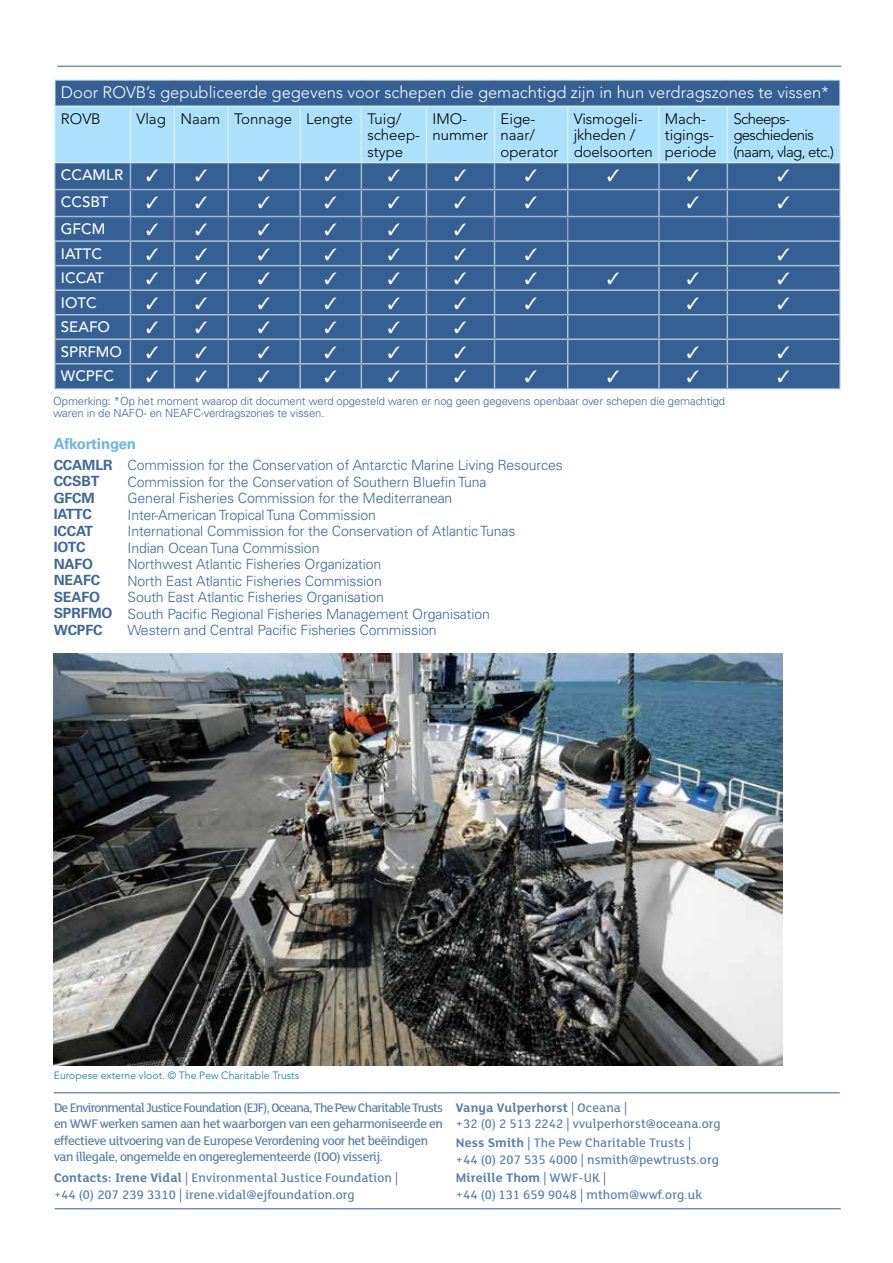
<style>
.page{position:relative;width:893px;height:1263px;background:#fff}
.page>*{position:absolute;margin:0;border:0;box-sizing:border-box;transform-origin:0 0}
.t1{font:300 16.5px "Avenir";color:#fff}
.t2{font:300 15px/16.5px "Avenir";letter-spacing:-.01em;color:#000}
.t3{font:500 15px "Avenir";color:#fff}
.t4{font:300 15px/16.5px "Avenir";letter-spacing:-.04em;color:#000}
.t5{font:700 15px "Univers";letter-spacing:-.01em;color:#69b7e5}
.t6{font:300 14.1px/16.5px "Univers";letter-spacing:-.01em;color:#3e689a}
.t7{font:700 14.1px/16.5px "Univers";letter-spacing:-.01em;color:#3e689a}
.t8{font:500 13.5px/16.5px "FS Lola";letter-spacing:.01em;color:#5d80aa}
.t9{font:500 13.5px/16.5px "FS Lola";letter-spacing:-.03em;color:#5d80aa}
.t10{font:300 11.25px/12px "Univers";letter-spacing:-.01em;color:#3e689a}
.t11{font:300 10.5px "Avenir";color:#007c9e}
.s1{font-weight:700}
</style>
<div class="page">
<hr style="left:55px;top:1208px;width:786px;height:1px;background:#346094">
<hr style="left:54px;top:1092px;width:786px;height:1px;background:#346094">
<hr style="left:54px;top:79px;width:76px;height:2px;background:#d6ecf7">
<hr style="left:130px;top:79px;width:44px;height:2px;background:#d6ecf7">
<hr style="left:174px;top:79px;width:54px;height:2px;background:#d6ecf7">
<hr style="left:228px;top:79px;width:72px;height:2px;background:#d6ecf7">
<hr style="left:300px;top:79px;width:61px;height:2px;background:#d6ecf7">
<hr style="left:361px;top:79px;width:65px;height:2px;background:#d6ecf7">
<hr style="left:426px;top:79px;width:68px;height:2px;background:#d6ecf7">
<hr style="left:494px;top:79px;width:74px;height:2px;background:#d6ecf7">
<hr style="left:568px;top:79px;width:91px;height:2px;background:#d6ecf7">
<hr style="left:659px;top:79px;width:68px;height:2px;background:#d6ecf7">
<hr style="left:727px;top:79px;width:113px;height:2px;background:#d6ecf7">
<hr style="left:54px;top:388px;width:76px;height:1px;background:#aec0d4">
<hr style="left:130px;top:388px;width:44px;height:1px;background:#aec0d4">
<hr style="left:174px;top:388px;width:54px;height:1px;background:#aec0d4">
<hr style="left:228px;top:388px;width:72px;height:1px;background:#aec0d4">
<hr style="left:300px;top:388px;width:61px;height:1px;background:#aec0d4">
<hr style="left:361px;top:388px;width:65px;height:1px;background:#aec0d4">
<hr style="left:426px;top:388px;width:68px;height:1px;background:#aec0d4">
<hr style="left:494px;top:388px;width:74px;height:1px;background:#aec0d4">
<hr style="left:568px;top:388px;width:91px;height:1px;background:#aec0d4">
<hr style="left:659px;top:388px;width:68px;height:1px;background:#aec0d4">
<hr style="left:727px;top:388px;width:113px;height:1px;background:#aec0d4">
<img style="left:54px;top:654px;width:728px;height:411px">
<hr style="left:57px;top:66px;width:784px;height:1px;background:#346094">
<svg style="left:54px;top:81px;width:786px;height:307px;background:#537eab"></svg>
<p class="t1" style="left:61px;top:83px;width:769px">Door ROVB’s gepubliceerde gegevens voor schepen die gemachtigd zijn in hun verdragszones te vissen*</p>
<p class="t2" style="left:61px;top:110px;width:41px">ROVB</p>
<p class="t2" style="left:367px;top:110px;width:54px;text-indent:-231px">Vlag Naam Tonnage Lengte Tuig/ scheep&shy;stype</p>
<p class="t2" style="left:432px;top:110px;width:57px">IMO&shy;nummer</p>
<p class="t2" style="left:500px;top:110px;width:60px">Eige&shy;naar/ operator</p>
<p class="t2" style="left:574px;top:110px;width:81px">Vismogeli&shy;jkheden / doelsoorten</p>
<p class="t2" style="left:665px;top:110px;width:53px">Mach&shy;tigings&shy;periode</p>
<p class="t4" style="left:733px;top:110px;width:102px">Scheeps&shy;geschiedenis (naam, vlag, etc.)</p>
<p class="t3" style="left:61px;top:166px;width:64px">CCAMLR</p>
<p class="t3" style="left:61px;top:193px;width:49px">CCSBT</p>
<p class="t3" style="left:61px;top:220px;width:46px">GFCM</p>
<p class="t3" style="left:61px;top:245px;width:43px">IATTC</p>
<p class="t3" style="left:61px;top:269px;width:45px">ICCAT</p>
<p class="t3" style="left:61px;top:294px;width:37px">IOTC</p>
<p class="t3" style="left:61px;top:318px;width:51px">SEAFO</p>
<p class="t3" style="left:61px;top:343px;width:63px">SPRFMO</p>
<p class="t3" style="left:61px;top:367px;width:55px">WCPFC</p>
<p class="t10" style="left:53px;top:395px;width:673px">Opmerking: *Op het moment waarop dit document werd opgesteld waren er nog geen gegevens openbaar over schepen die gemachtigd waren in de NAFO- en NEAFC-verdragszones te vissen.</p>
<p class="t5" style="left:54px;top:435px;width:84px">Afkortingen</p>
<p class="t7" style="left:54px;top:456px;width:60px">CCAMLR<br>CCSBT<br>GFCM<br>IATTC<br>ICCAT<br>IOTC<br>NAFO<br>NEAFC<br>SEAFO<br>SPRFMO<br>WCPFC</p>
<p class="t6" style="left:128px;top:457px;width:437px">Commission for the Conservation of Antarctic Marine Living Resources Commission for the Conservation of Southern Bluefin Tuna<br>General Fisheries Commission for the Mediterranean<br>Inter-American Tropical Tuna Commission<br>International Commission for the Conservation of Atlantic Tunas<br>Indian Ocean Tuna Commission<br>Northwest Atlantic Fisheries Organization<br>North East Atlantic Fisheries Commission<br>South East Atlantic Fisheries Organisation<br>South Pacific Regional Fisheries Management Organisation<br>Western and Central Pacific Fisheries Commission</p>
<p class="t11" style="left:54px;top:1069px;width:247px">Europese externe vloot. © The Pew Charitable Trusts</p>
<p class="t9" style="left:54px;top:1099px;width:391px">De Environmental Justice Foundation (EJF), Oceana, The Pew Charitable Trusts en WWF werken samen aan het waarborgen van een geharmoniseerde en effectieve uitvoering van de Europese Verordening voor het beëindigen van illegale, ongemelde en ongereglementeerde (IOO) visserij.</p>
<p class="t8" style="left:54px;top:1169px;width:346px"><span class="s1">Contacts: Irene Vidal</span> | Environmental Justice Foundation | +44 (0) 207 239 3310 | irene.vidal@ejfoundation.org</p>
<p class="t8" style="left:456px;top:1099px;width:266px"><span class="s1">Vanya Vulperhorst</span> | Oceana |<br>+32 (0) 2 513 2242 | vvulperhorst@oceana.org</p>
<p class="t8" style="left:456px;top:1134px;width:265px"><span class="s1">Ness Smith</span> | The Pew Charitable Trusts |<br>+44 (0) 207 535 4000 | nsmith@pewtrusts.org</p>
<p class="t8" style="left:456px;top:1169px;width:248px"><span class="s1">Mireille Thom</span> | WWF-UK |<br>+44 (0) 131 659 9048 | mthom@wwf.org.uk</p>
</div>
